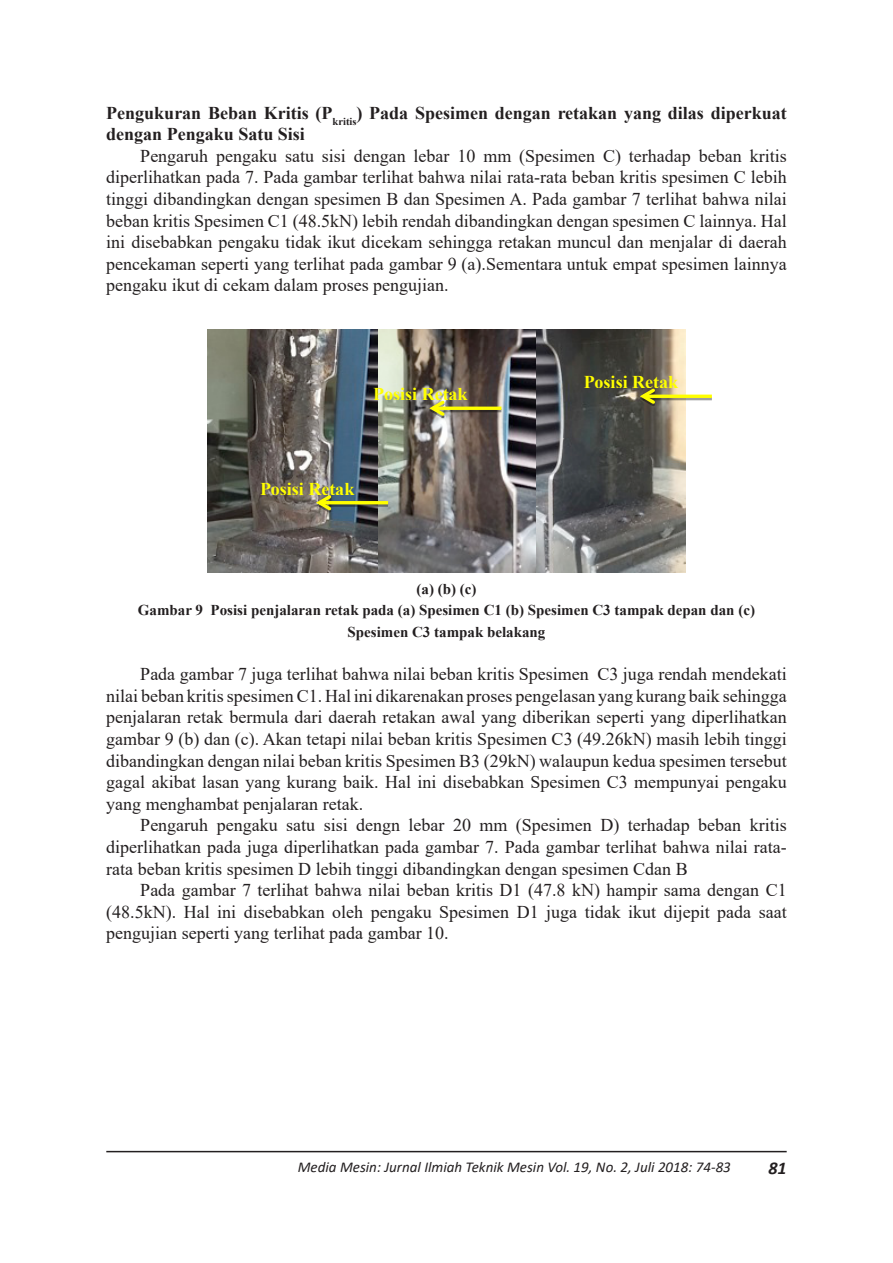
<style>
.page{position:relative;width:893px;height:1263px;background:#fff}
.page>*{position:absolute;margin:0;border:0;box-sizing:border-box;transform-origin:0 0}
.Paragraf{font:18px/21.6px "Times New Roman";color:#231f20;text-align:justify}
.t1{font:700 18px/21.6px "Times New Roman";color:#231f20}
.t2{font:700 18px "Times New Roman";color:#ff0}
.t3{font:italic 700 18px "Calibri";color:#231f20}
.Tb_Gb{font:700 15px/21.6px "Times New Roman";color:#231f20;text-align:center}
.t4{font:italic 15px "Calibri";color:#231f20}
</style>
<div class="page">
<hr style="left:106px;top:1151px;width:681px;height:1px;background:#231f20">
<img style="left:208px;top:329px;width:477px;height:243px">
<hr style="left:319px;top:503px;width:69px;height:4px;background:#000;opacity:.38">
<hr style="left:319px;top:501px;width:69px;height:3px;background:#ff0">
<svg style="left:313px;top:492px;width:21px;height:24px"></svg>
<hr style="left:433px;top:409px;width:68px;height:3px;background:#000;opacity:.38">
<hr style="left:433px;top:407px;width:68px;height:3px;background:#ff0">
<svg style="left:426px;top:398px;width:21px;height:23px"></svg>
<hr style="left:643px;top:397px;width:69px;height:3px;background:#000;opacity:.38">
<hr style="left:643px;top:395px;width:69px;height:3px;background:#ff0">
<svg style="left:636px;top:386px;width:22px;height:23px"></svg>
<p class="t1" style="left:106px;top:101px;width:682px">Pengukuran Beban Kritis (P<sub>kritis</sub>) Pada Spesimen dengan retakan yang dilas diperkuat dengan Pengaku Satu Sisi</p>
<p class="Paragraf" style="left:106px;top:144px;width:682px;text-indent:34px">Pengaruh pengaku satu sisi dengan lebar 10 mm (Spesimen C) terhadap beban kritis diperlihatkan pada 7. Pada gambar terlihat bahwa nilai rata-rata beban kritis spesimen C lebih tinggi dibandingkan dengan spesimen B dan Spesimen A. Pada gambar 7 terlihat bahwa nilai beban kritis Spesimen C1 (48.5kN) lebih rendah dibandingkan dengan spesimen C lainnya. Hal ini disebabkan pengaku tidak ikut dicekam sehingga retakan muncul dan menjalar di daerah pencekaman seperti yang terlihat pada gambar 9 (a).Sementara untuk empat spesimen lainnya pengaku ikut di cekam dalam proses pengujian.</p>
<p class="t2" style="left:373px;top:381px;width:96px">Posisi Retak</p>
<p class="t2" style="left:260px;top:476px;width:96px">Posisi Retak</p>
<p class="t2" style="left:584px;top:369px;width:96px">Posisi Retak</p>
<p class="Tb_Gb" style="left:416px;top:577px;width:61px">(a) (b) (c)</p>
<p class="Tb_Gb" style="left:138px;top:599px;width:618px">Gambar 9 Posisi penjalaran retak pada (a) Spesimen C1 (b) Spesimen C3 tampak depan dan (c)<br>Spesimen C3 tampak belakang</p>
<p class="Paragraf" style="left:106px;top:663px;width:682px;text-indent:34px">Pada gambar 7 juga terlihat bahwa nilai beban kritis Spesimen C3 juga rendah mendekati nilai beban kritis spesimen C1. Hal ini dikarenakan proses pengelasan yang kurang baik sehingga penjalaran retak bermula dari daerah retakan awal yang diberikan seperti yang diperlihatkan gambar 9 (b) dan (c). Akan tetapi nilai beban kritis Spesimen C3 (49.26kN) masih lebih tinggi dibandingkan dengan nilai beban kritis Spesimen B3 (29kN) walaupun kedua spesimen tersebut gagal akibat lasan yang kurang baik. Hal ini disebabkan Spesimen C3 mempunyai pengaku yang menghambat penjalaran retak.</p>
<p class="Paragraf" style="left:106px;top:814px;width:682px;text-indent:34px">Pengaruh pengaku satu sisi dengn lebar 20 mm (Spesimen D) terhadap beban kritis diperlihatkan pada juga diperlihatkan pada gambar 7. Pada gambar terlihat bahwa nilai rata&shy;rata beban kritis spesimen D lebih tinggi dibandingkan dengan spesimen Cdan B</p>
<p class="Paragraf" style="left:106px;top:879px;width:682px;text-indent:34px">Pada gambar 7 terlihat bahwa nilai beban kritis D1 (47.8 kN) hampir sama dengan C1 (48.5kN). Hal ini disebabkan oleh pengaku Spesimen D1 juga tidak ikut dijepit pada saat pengujian seperti yang terlihat pada gambar 10.</p>
<p class="t4" style="left:298px;top:1157px;width:435px">Media Mesin: Jurnal Ilmiah Teknik Mesin Vol. 19, No. 2, Juli 2018: 74-83</p>
<p class="t3" style="left:768px;top:1156px;width:20px">81</p>
</div>
